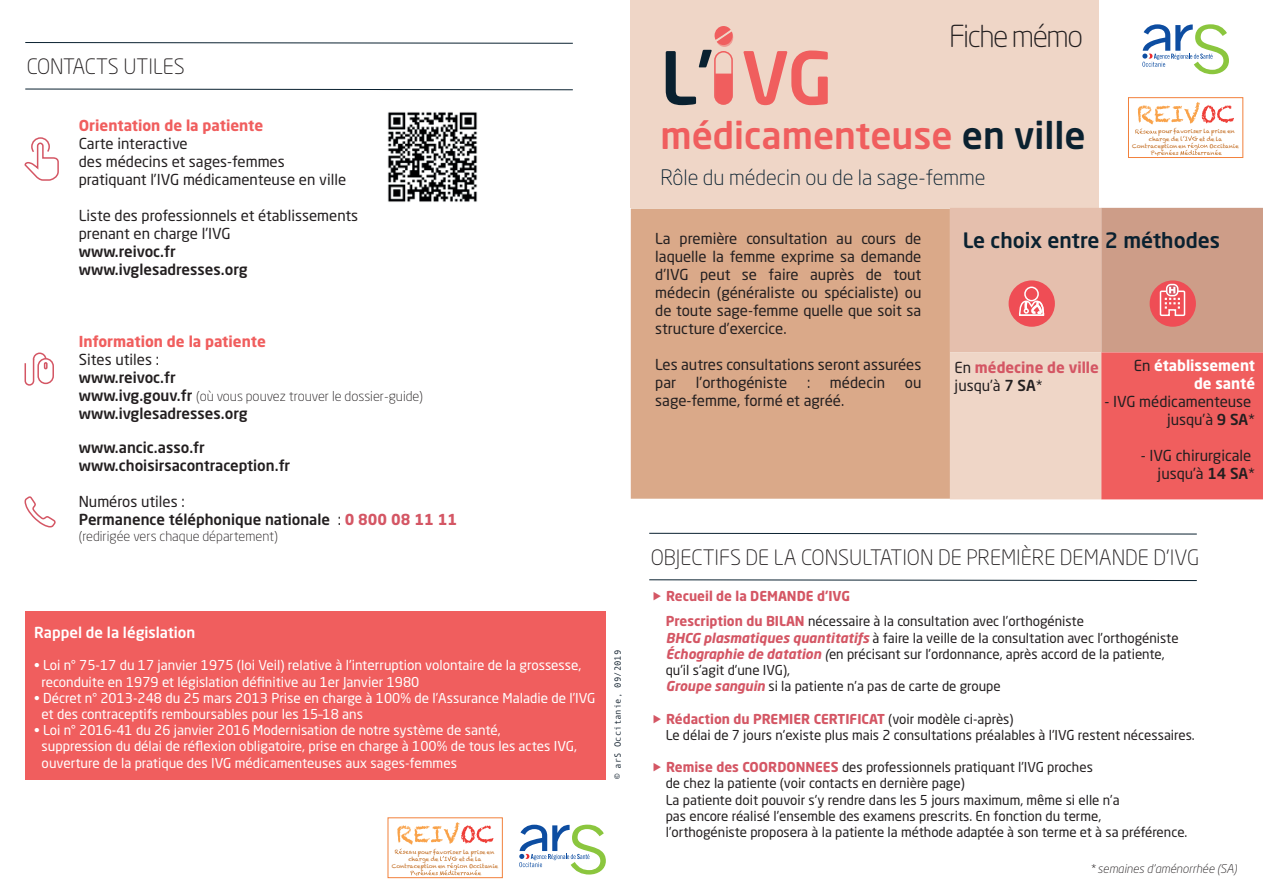
<style>
.page{position:relative;width:1263px;height:893px;background:#fff}
.page>*{position:absolute;margin:0;border:0;box-sizing:border-box;transform-origin:0 0}
.t1{font:500 72px "Neo Sans Std";color:#0a2130}
.t2{font:500 36.9px "Neo Sans Std";color:#f05e5e}
.t3{font:300 30px "Neo Sans Std";letter-spacing:-.05em;color:#231f20}
.t4{font:300 21px "Neo Sans Std";color:#231f20}
.t5{font:300 21px "Neo Sans Std";color:#0a2130}
.t6{font:500 21px "Neo Sans Std";color:#0a2130}
.t7{font:15px/18px "Neo Sans Std";color:#231f20}
.t8{font:500 15px/18px "Neo Sans Std";color:#231f20}
.t9{font:700 15px "Neo Sans Std";color:#f05e5e}
.t10{font:700 15px/18px "Neo Sans Std";color:#d45664}
.t11{font:700 15px/18px "Neo Sans Std";color:#fff;text-align:right}
.t12{font:500 15px "Neo Sans Std";color:#fff}
.t13{font:13.5px/16.2px "Neo Sans Std";color:#231f20}
.t14{font:13.5px/16.2px "Neo Sans Std";color:#fff}
.t15{font:300 13.5px "Neo Sans Std";color:#231f20}
.t16{font:italic 300 12px "Neo Sans Std";color:#231f20}
.t17{font:9px "Andale Mono";color:#162532}
.t18{font:5.55px/7.2px "Chalkduster";color:#c5732b}
.s1{font-weight:500;font-size:15px}
.s2{font-weight:400}
.s3{font-weight:700;color:#d45664}
.s4{color:#f05e5e}
.s5{color:#0a2130}
.s6{font-weight:400;color:#231f20}
.s7{font-weight:500;color:#231f20}
.s8{font-weight:500}
.s9{font-weight:700;font-style:italic;color:#d45664}
.s10{font-style:italic}
</style>
<div class="page">
<div style="left:630px;top:0;width:471px;height:208px;background:#efd6c7"></div>
<div style="left:1100px;top:0;width:163px;height:213px;background:#fff"></div>
<div style="left:631px;top:209px;width:319px;height:290px;background:#daa989"></div>
<svg style="left:714px;top:26px;width:19px;height:21px"></svg>
<div style="left:714px;top:51px;width:19px;height:54px;border:2px solid #f05e5e;border-radius:9px"></div>
<svg style="left:715px;top:74px;width:17px;height:30px"></svg>
<svg style="left:950px;top:208px;width:313px;height:291px;background:#e5a093"></svg>
<svg style="left:649px;top:533px;width:548px;height:1px"></svg>
<svg style="left:649px;top:579px;width:548px;height:2px"></svg>
<svg style="left:25px;top:42px;width:548px;height:2px"></svg>
<svg style="left:25px;top:89px;width:548px;height:1px"></svg>
<svg style="left:24px;top:496px;width:32px;height:32px"></svg>
<img style="left:387px;top:112px;width:91px;height:90px">
<svg style="left:24px;top:352px;width:24px;height:34px"></svg>
<div style="left:37px;top:358px;width:17px;height:26px;border:2px solid #d45664;border-radius:8px"></div>
<svg style="left:24px;top:137px;width:35px;height:44px"></svg>
<div style="left:25px;top:611px;width:581px;height:169px;background:#f05e5e"></div>
<svg style="left:519px;top:825px;width:87px;height:49px"></svg>
<svg style="left:1142px;top:24px;width:87px;height:50px"></svg>
<div style="left:1128px;top:97px;width:115px;height:61px;border:1px solid #f2813c"></div>
<svg style="left:1135px;top:102px;width:99px;height:54px"></svg>
<div style="left:388px;top:817px;width:115px;height:61px;border:1px solid #f2813c"></div>
<svg style="left:395px;top:822px;width:98px;height:54px"></svg>
<h3 class="t4" style="left:27px;top:54px;width:159px">CONTACTS UTILES</h3>
<p class="t9" style="left:79px;top:116px;width:186px">Orientation de la patiente</p>
<p class="t7" style="left:79px;top:134px;width:269px">Carte interactive<br>des médecins et sages-femmes pratiquant l’IVG médicamenteuse en ville</p>
<p class="t7" style="left:79px;top:206px;width:281px">Liste des professionnels et établissements prenant en charge l’IVG</p>
<p class="t8" style="left:79px;top:242px;width:170px">www.reivoc.fr www.ivglesadresses.org</p>
<p class="t9" style="left:79px;top:332px;width:189px">Information de la patiente</p>
<p class="t7" style="left:79px;top:350px;width:82px">Sites utiles :</p>
<p class="t8" style="left:79px;top:368px;width:98px">www.reivoc.fr</p>
<p class="t15" style="left:79px;top:388px;width:346px"><span class="s1">www.ivg.gouv.fr</span> (où vous pouvez trouver le dossier-guide)</p>
<p class="t8" style="left:79px;top:404px;width:170px">www.ivglesadresses.org</p>
<p class="t8" style="left:79px;top:438px;width:213px">www.ancic.asso.fr www.choisirsacontraception.fr</p>
<p class="t8" style="left:79px;top:492px;width:380px"><span class="s2">Numéros utiles :<br></span>Permanence téléphonique nationale <span class="s2">:</span> <span class="s3">0 800 08 11 11</span></p>
<p class="t15" style="left:79px;top:528px;width:201px">(redirigée vers chaque département)</p>
<p class="t12" style="left:34px;top:623px;width:163px">Rappel de la législation</p>
<p class="t14" style="left:42px;top:657px;width:541px;text-indent:-8px">• Loi n° 75-17 du 17 janvier 1975 (loi Veil) relative à l'interruption volontaire de la grossesse, reconduite en 1979 et législation définitive au 1er Janvier 1980</p>
<p class="t14" style="left:42px;top:689px;width:555px;text-indent:-8px">• Décret n° 2013-248 du 25 mars 2013 Prise en charge à 100% de l’Assurance Maladie de l’IVG et des contraceptifs remboursables pour les 15–18 ans</p>
<p class="t14" style="left:42px;top:722px;width:537px;text-indent:-8px">• Loi n° 2016-41 du 26 janvier 2016 Modernisation de notre système de santé,<br>suppression du délai de réflexion obligatoire, prise en charge à 100% de tous les actes IVG, ouverture de la pratique des IVG médicamenteuses aux sages-femmes</p>
<p class="t17" style="left:613px;top:779px;width:131px;rotate:-90deg">© arS Occitanie, 09/2019</p>
<h3 class="t3" style="left:949px;top:18px;width:135px">Fiche mémo</h3>
<h1 class="t1" style="left:660px;top:33px;width:174px">L’ <span class="s4">VG</span></h1>
<h2 class="t2" style="left:660px;top:112px;width:427px">médicamenteuse <span class="s5">en ville</span></h2>
<h3 class="t5" style="left:660px;top:165px;width:327px">Rôle du médecin ou de la sage-femme</h3>
<p class="t18" style="left:1149px;top:128px;width:88px;text-indent:9px">pour favoriser la prise en charge de</p>
<p class="t18" style="left:1199px;top:135px;width:24px">et de la</p>
<p class="t18" style="left:1132px;top:142px;width:55px">Contraception en</p>
<p class="t18" style="left:1209px;top:142px;width:31px">Occitanie</p>
<p class="t7" style="left:655px;top:229px;width:268px;text-align:justify">La première consultation au cours de laquelle la femme exprime sa demande d’IVG peut se faire auprès de tout médecin (généraliste ou spécialiste) ou de toute sage-femme quelle que soit sa structure d’exercice.</p>
<p class="t7" style="left:655px;top:355px;width:268px">Les autres consultations seront assurées par</p>
<p class="t7" style="left:696px;top:373px;width:93px">l’orthogéniste</p>
<p class="t7" style="left:807px;top:373px;width:5px">:</p>
<p class="t7" style="left:830px;top:373px;width:57px">médecin</p>
<p class="t7" style="left:905px;top:373px;width:18px">ou</p>
<p class="t7" style="left:655px;top:391px;width:191px">sage-femme, formé et agréé.</p>
<h3 class="t6" style="left:963px;top:227px;width:259px">Le choix entre 2 méthodes</h3>
<p class="t10" style="left:955px;top:358px;width:146px"><span class="s6">En</span> médecine de ville <span class="s6">jusqu’à</span> <span class="s7">7 SA</span><span class="s6">*</span></p>
<p class="t11" style="left:1134px;top:356px;width:123px"><span class="s6">En</span> établissement de santé</p>
<p class="t7" style="left:1104px;top:392px;width:152px;text-align:right">- IVG médicamenteuse jusqu’à <span class="s8">9 SA</span>*</p>
<p class="t7" style="left:1141px;top:446px;width:116px;text-align:right">- IVG chirurgicale jusqu’à <span class="s8">14 SA</span>*</p>
<h3 class="t4" style="left:651px;top:545px;width:550px">OBJECTIFS DE LA CONSULTATION DE PREMIÈRE DEMANDE D'IVG</h3>
<p class="t13" style="left:666px;top:583px;width:420px;line-height:25.2px"><span class="s3">Recueil de la DEMANDE d’IVG<br>Prescription du BILAN</span> nécessaire à la consultation avec l’orthogéniste</p>
<p class="t13" style="left:666px;top:629px;width:514px"><span class="s9">BHCG plasmatiques quantitatifs</span> à faire la veille de la consultation avec l’orthogéniste <span class="s9">Échographie de datation</span> <span class="s10">(</span>en précisant sur l'ordonnance, après accord de la patiente, qu'il s'agit d'une IVG),<br><span class="s9">Groupe sanguin</span> si la patiente n’a pas de carte de groupe</p>
<p class="t13" style="left:666px;top:710px;width:530px"><span class="s3">Rédaction du PREMIER CERTIFICAT</span> (voir modèle ci-après)<br>Le délai de 7 jours n'existe plus mais 2 consultations préalables à l'IVG restent nécessaires.</p>
<p class="t13" style="left:666px;top:759px;width:523px"><span class="s3">Remise des COORDONNEES</span> des professionnels pratiquant l’IVG proches<br>de chez la patiente (voir contacts en dernière page)<br>La patiente doit pouvoir s'y rendre dans les 5 jours maximum, même si elle n’a<br>pas encore réalisé l’ensemble des examens prescrits. En fonction du terme,<br>l’orthogéniste proposera à la patiente la méthode adaptée à son terme et à sa préférence.</p>
<p class="t18" style="left:408px;top:848px;width:88px;text-indent:9px">pour favoriser la prise en charge de</p>
<p class="t18" style="left:459px;top:855px;width:24px">et de la</p>
<p class="t18" style="left:392px;top:862px;width:55px">Contraception en</p>
<p class="t18" style="left:469px;top:862px;width:31px">Occitanie</p>
<p class="t16" style="left:1090px;top:861px;width:148px">* semaines d'aménorrhée (SA)</p>
</div>
